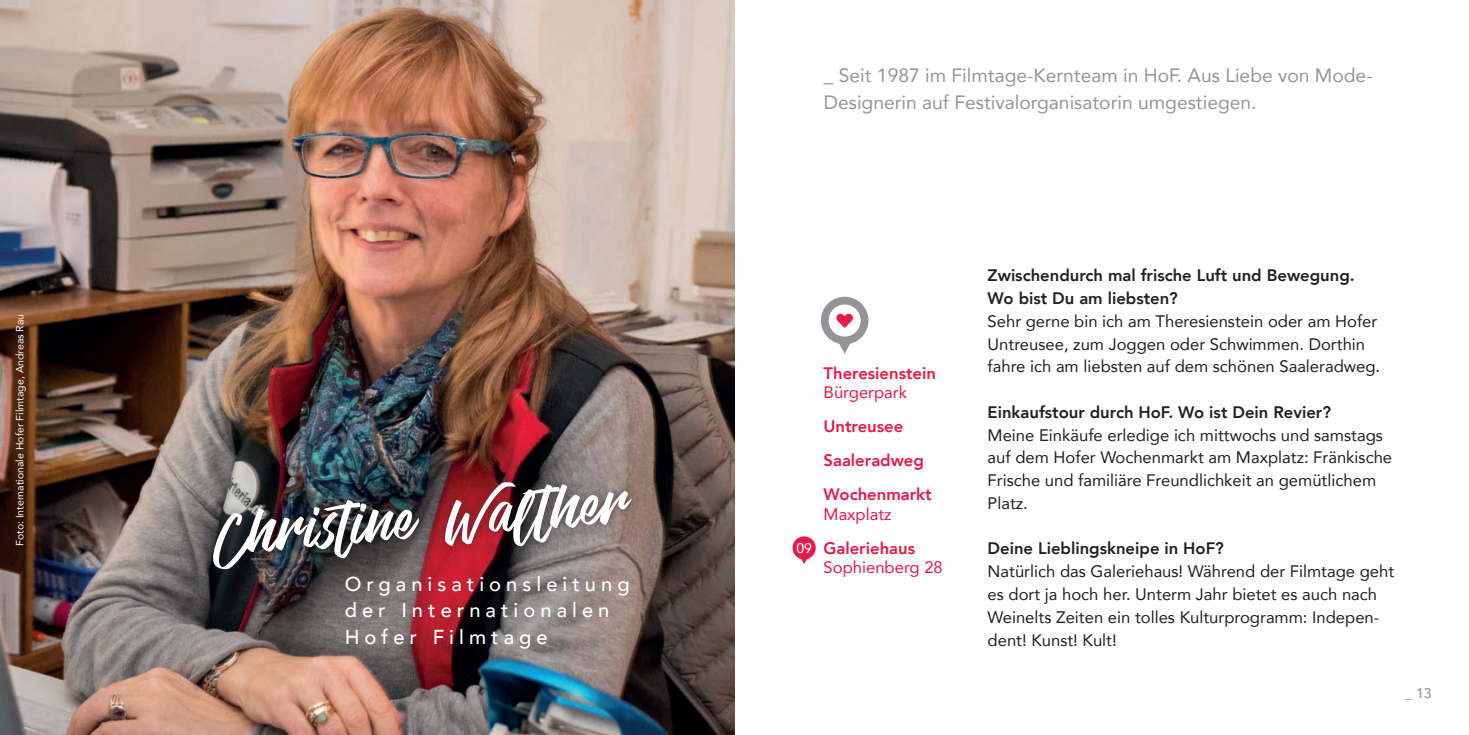
<style>
.page{position:relative;width:1469px;height:735px;background:#fff}
.page>*{position:absolute;margin:0;border:0;box-sizing:border-box;transform-origin:0 0}
.t1{font:64.75px "Venetian";color:#fff}
.t2{font:500 20.12px/26.2px "Avenir";letter-spacing:.25em;color:#fff}
.t3{font:19.25px/26.2px "Avenir";color:#939598}
.t4{font:16.62px/22.8px "Avenir";color:#231f20}
.t5{font:800 16.62px/22.8px "Avenir";color:#231f20}
.t6{font:800 16.62px/34.1px "Avenir";color:#ed1845}
.t7{font:16.62px "Avenir";color:#ed1845}
.t8{font:500 14px "Avenir";color:#939598}
.t9{font:500 14px "Avenir";color:#fff}
.t10{font:10.5px "Avenir";color:#fff}
</style>
<div class="page">
<img style="left:0;top:0;width:734px;height:734px">
<div style="left:203px;top:471px;width:438px;height:107px;background:#231f20;opacity:.55"></div>
<svg style="left:820px;top:296px;width:48px;height:57px"></svg>
<svg style="left:792px;top:536px;width:23px;height:27px"></svg>
<p class="t10" style="left:12px;top:546px;width:234px;rotate:-90deg">Foto: Internationale Hofer Filmtage, Andreas Rau</p>
<h1 class="t1" style="left:209px;top:494px;width:417px;rotate:-5deg">Christine Walther</h1>
<p class="t2" style="left:345px;top:569px;width:286px">Organisationsleitung der Internationalen<br>Hofer Filmtage</p>
<p class="t3" style="left:823px;top:62px;width:550px">_ Seit 1987 im Filmtage-Kernteam in HoF. Aus Liebe von Mode-<br>Designerin auf Festivalorganisatorin umgestiegen.</p>
<p class="t9" style="left:796px;top:535px;width:17px">09</p>
<p class="t6" style="left:823px;top:355px;width:114px">Theresienstein</p>
<p class="t7" style="left:823px;top:378px;width:85px">Bürgerpark</p>
<p class="t6" style="left:823px;top:409px;width:110px">Untreusee<br>Saaleradweg<br>Wochenmarkt</p>
<p class="t7" style="left:823px;top:500px;width:70px">Maxplatz</p>
<p class="t6" style="left:823px;top:530px;width:93px">Galeriehaus</p>
<p class="t7" style="left:823px;top:553px;width:121px">Sophienberg 28</p>
<p class="t5" style="left:987px;top:264px;width:369px">Zwischendurch mal frische Luft und Bewegung.<br>Wo bist Du am liebsten?</p>
<p class="t4" style="left:987px;top:309px;width:394px">Sehr gerne bin ich am Theresienstein oder am Hofer<br>Untreusee, zum Joggen oder Schwimmen. Dorthin fahre ich am liebsten auf dem schönen Saaleradweg.</p>
<p class="t5" style="left:987px;top:400px;width:345px">Einkaufstour durch HoF. Wo ist Dein Revier?</p>
<p class="t4" style="left:987px;top:422px;width:406px">Meine Einkäufe erledige ich mittwochs und samstags auf dem Hofer Wochenmarkt am Maxplatz: Fränkische Frische und familiäre Freundlichkeit an gemütlichem Platz.</p>
<p class="t5" style="left:987px;top:537px;width:238px">Deine Lieblingskneipe in HoF?</p>
<p class="t4" style="left:987px;top:559px;width:408px">Natürlich das Galeriehaus! Während der Filmtage geht es dort ja hoch her. Unterm Jahr bietet es auch nach Weinelts Zeiten ein tolles Kulturprogramm: Indepen&shy;dent! Kunst! Kult!</p>
<p class="t8" style="left:1405px;top:680px;width:28px">_ 13</p>
</div>
